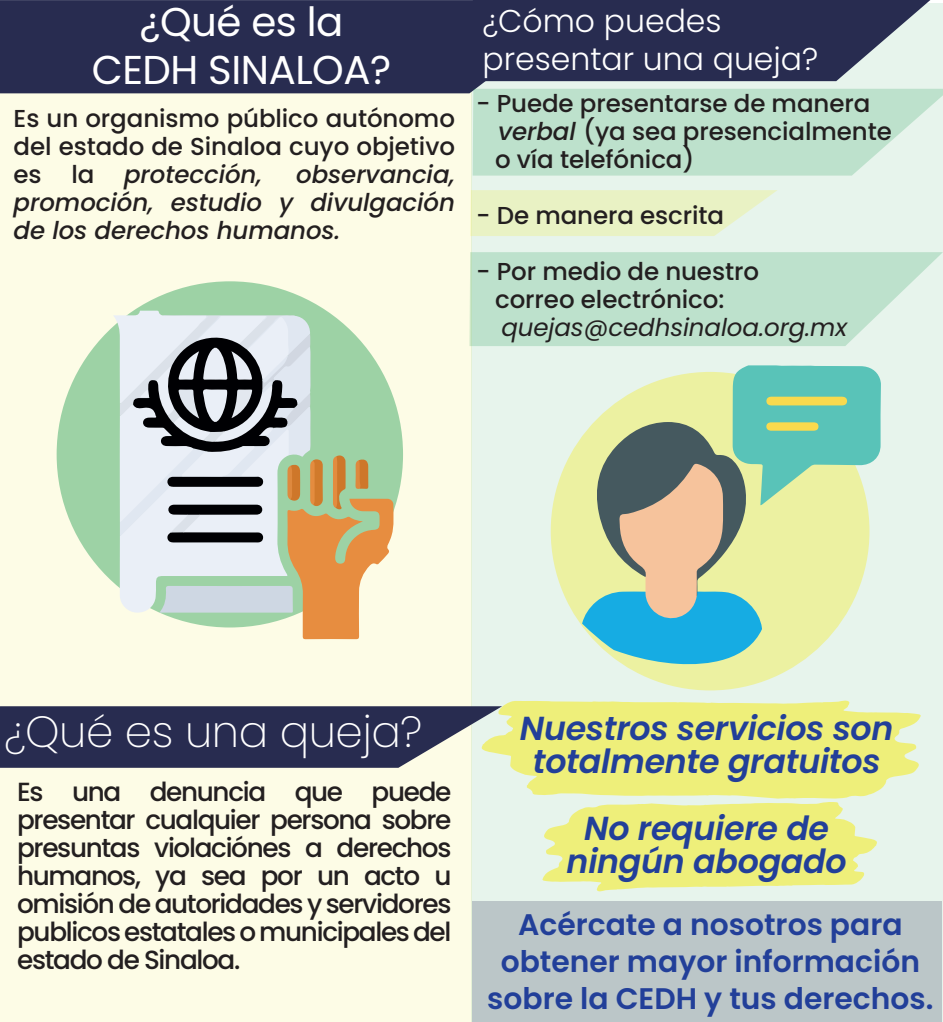
<style>
.page{position:relative;width:943px;height:1022px;background:#fff}
.page>*{position:absolute;margin:0;border:0;box-sizing:border-box;transform-origin:0 0}
.t1{font:200 43.75px "Poppins";letter-spacing:-.01em;color:#fff}
.t2{font:40.25px/48.3px "Poppins";letter-spacing:-.01em;color:#fff;text-align:center}
.t3{font:italic 600 33.25px/33.2px "Poppins";letter-spacing:-.01em;color:#223f99;text-align:center}
.t4{font:300 31.5px/37.8px "Poppins";color:#fff}
.t5{font:600 29.75px/36.8px "Poppins";color:#223f99;text-align:center}
.t6{font:500 26.25px/28px "Poppins";letter-spacing:-.05em;color:#231f20;text-align:justify}
.t7{font:500 24.5px/28px "Poppins";letter-spacing:-.005em;color:#231f20}
.t8{font:italic 500 24.5px/28px "Poppins";letter-spacing:-.005em;color:#231f20;text-align:justify}
.t9{font:italic 24.5px "Poppins";letter-spacing:-.005em;color:#231f20}
.s1{font-style:italic}
</style>
<div class="page">
<div style="left:0;top:2px;width:471px;height:1020px;background:#fdfce6"></div>
<div style="left:471px;top:3px;width:471px;height:1019px;background:#e7f4ec"></div>
<svg style="left:469px;top:252px;width:473px;height:94px;background:#c2e3cf"></svg>
<div style="left:0;top:0;width:592px;height:93px;background:#282c50"></div>
<svg style="left:472px;top:89px;width:470px;height:87px;background:#c1e2cf"></svg>
<svg style="left:470px;top:190px;width:307px;height:46px;background:#e8f2c8"></svg>
<svg style="left:0;top:705px;width:481px;height:63px;background:#3a3e5d"></svg>
<svg style="left:472px;top:0;width:458px;height:81px;background:#3b405f"></svg>
<div style="left:550px;top:372px;width:319px;height:318px;background:#ecf1a1;border-radius:50%"></div>
<div style="left:57px;top:281px;width:346px;height:346px;background:#9dd2a5;border-radius:50%"></div>
<div style="left:472px;top:901px;width:469px;height:121px;background:#bbc6c8"></div>
<svg style="left:582px;top:365px;width:298px;height:301px"></svg>
<svg style="left:113px;top:310px;width:281px;height:329px"></svg>
<svg style="left:481px;top:701px;width:439px;height:98px;background:#ecef8b"></svg>
<svg style="left:542px;top:802px;width:334px;height:89px"></svg>
<h2 class="t2" style="left:92px;top:-2px;width:301px">¿Qué es la<br>CEDH SINALOA?</h2>
<p class="t7" style="left:14px;top:104px;width:443px;text-align:justify">Es un organismo público autónomo del estado de Sinaloa cuyo objetivo es la <span class="s1">protección,</span></p>
<p class="t8" style="left:14px;top:160px;width:443px;text-indent:282px">observancia, promoción, estudio y divulgación de los derechos humanos.</p>
<p class="t4" style="left:482px;top:2px;width:337px">¿Cómo puedes presentar una queja?</p>
<p class="t7" style="left:495px;top:89px;width:398px;text-indent:-19px">- Puede presentarse de manera <span class="s1">verbal</span> (ya sea presencialmente o vía telefónica)</p>
<p class="t7" style="left:476px;top:201px;width:249px">- De manera escrita</p>
<p class="t7" style="left:495px;top:257px;width:265px;text-indent:-19px">- Por medio de nuestro correo electrónico:</p>
<p class="t9" style="left:501px;top:313px;width:347px">quejas@cedhsinaloa.org.mx</p>
<h1 class="t1" style="left:4px;top:707px;width:419px">¿Qué es una queja?</h1>
<p class="t6" style="left:17px;top:777px;width:435px">Es una denuncia que puede presentar cualquier persona sobre presuntas violaciónes a derechos humanos, ya sea por un acto u omisión de autoridades y servidores publicos estatales o municipales del estado de Sinaloa.</p>
<h3 class="t3" style="left:519px;top:712px;width:375px">Nuestros servicios son totalmente gratuitos</h3>
<h3 class="t3" style="left:566px;top:811px;width:281px">No requiere de ningún abogado</h3>
<p class="t5" style="left:487px;top:906px;width:447px">Acércate a nosotros para obtener mayor información sobre la CEDH y tus derechos.</p>
</div>
